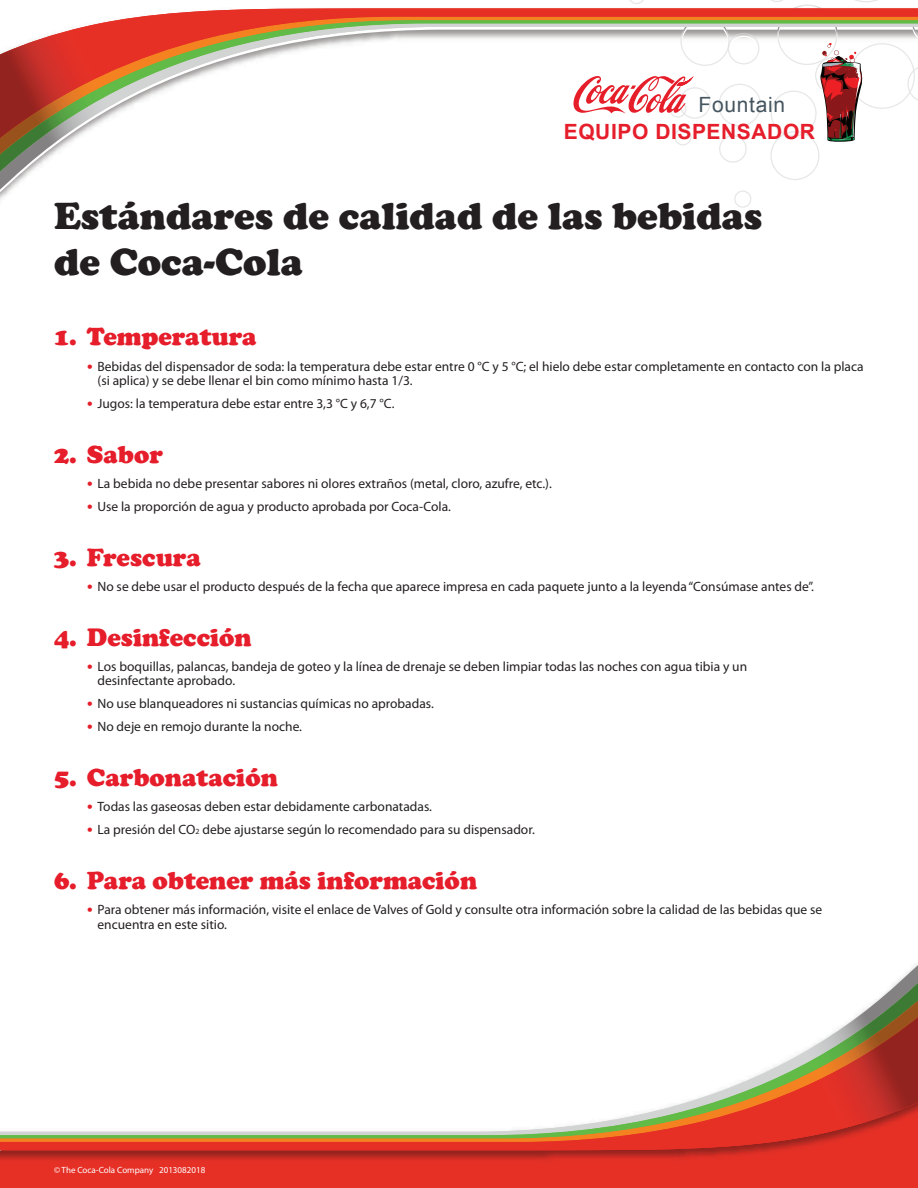
<style>
.page{position:relative;width:918px;height:1188px;background:#fff}
.page>*{position:absolute;margin:0;border:0;box-sizing:border-box;transform-origin:0 0}
.t1{font:900 39px/46.5px "Cooper";color:#231f20}
.t2{font:900 25.5px "Cooper";color:#e61d2a}
.t3{font:700 21px "Arial";letter-spacing:.025em;color:#e61d2a}
.t4{font:21px "Arial";letter-spacing:.035em;color:#45555f}
.t5{font:13.5px/14.2px "Myriad Pro";color:#231f20}
.t6{font:9px "Myriad Pro";color:#fff}
.s1{font-weight:700;font-size:16.5px;color:#e61d2a}
.s2{font-size:7.8px}
</style>
<div class="page">
<div style="left:0;top:1165px;width:918px;height:23px;background:#e63026"></div>
<svg style="left:771px;top:0;width:12px;height:2px"></svg>
<svg style="left:629px;top:0;width:15px;height:4px"></svg>
<svg style="left:855px;top:0;width:23px;height:2px"></svg>
<img style="left:0;top:1152px;width:918px;height:13px">
<svg style="left:876px;top:983px;width:42px;height:18px"></svg>
<img style="left:0;top:1150px;width:648px;height:1px">
<svg style="left:688px;top:1001px;width:230px;height:101px"></svg>
<svg style="left:0;top:1102px;width:918px;height:48px"></svg>
<img style="left:796px;top:5px;width:23px;height:2px">
<img style="left:736px;top:204px;width:14px;height:4px">
<svg style="left:0;top:154px;width:820px;height:18px"></svg>
<svg style="left:0;top:138px;width:820px;height:16px"></svg>
<svg style="left:0;top:8px;width:918px;height:130px"></svg>
<svg style="left:819px;top:43px;width:45px;height:100px"></svg>
<svg style="left:573px;top:75px;width:121px;height:39px"></svg>
<h3 class="t4" style="left:699px;top:91px;width:88px">Fountain</h3>
<h3 class="t3" style="left:564px;top:117px;width:253px">EQUIPO DISPENSADOR</h3>
<h1 class="t1" style="left:54px;top:192px;width:710px">Estándares de calidad de las bebidas de Coca-Cola</h1>
<h2 class="t2" style="left:54px;top:322px;width:204px">1. Temperatura</h2>
<p class="t5" style="left:98px;top:359px;width:768px;text-indent:-11px"><span class="s1">•</span> Bebidas del dispensador de soda: la temperatura debe estar entre 0 °C y 5 °C; el hielo debe estar completamente en contacto con la placa (si aplica) y se debe llenar el bin como mínimo hasta 1/3.</p>
<p class="t5" style="left:87px;top:396px;width:309px"><span class="s1">•</span> Jugos: la temperatura debe estar entre 3,3 °C y 6,7 °C.</p>
<h2 class="t2" style="left:54px;top:439px;width:111px">2. Sabor</h2>
<p class="t5" style="left:87px;top:476px;width:466px"><span class="s1">•</span> La bebida no debe presentar sabores ni olores extraños (metal, cloro, azufre, etc.).</p>
<p class="t5" style="left:87px;top:499px;width:366px"><span class="s1">•</span> Use la proporción de agua y producto aprobada por Coca-Cola.</p>
<h2 class="t2" style="left:54px;top:542px;width:148px">3. Frescura</h2>
<p class="t5" style="left:87px;top:579px;width:729px"><span class="s1">•</span> No se debe usar el producto después de la fecha que aparece impresa en cada paquete junto a la leyenda “Consúmase antes de”.</p>
<h2 class="t2" style="left:54px;top:623px;width:199px">4. Desinfección</h2>
<p class="t5" style="left:98px;top:660px;width:651px;line-height:13.6px;text-indent:-11px"><span class="s1">•</span> Los boquillas, palancas, bandeja de goteo y la línea de drenaje se deben limpiar todas las noches con agua tibia y un desinfectante aprobado.</p>
<p class="t5" style="left:87px;top:696px;width:348px"><span class="s1">•</span> No use blanqueadores ni sustancias químicas no aprobadas.</p>
<p class="t5" style="left:87px;top:719px;width:217px"><span class="s1">•</span> No deje en remojo durante la noche.</p>
<h2 class="t2" style="left:54px;top:763px;width:225px">5. Carbonatación</h2>
<p class="t5" style="left:87px;top:799px;width:347px"><span class="s1">•</span> Todas las gaseosas deben estar debidamente carbonatadas.</p>
<p class="t5" style="left:87px;top:822px;width:449px"><span class="s1">•</span> La presión del CO<span class="s2">2</span> debe ajustarse según lo recomendado para su dispensador.</p>
<h2 class="t2" style="left:54px;top:866px;width:425px">6. Para obtener más información</h2>
<p class="t5" style="left:98px;top:903px;width:726px;text-indent:-11px"><span class="s1">•</span> Para obtener más información, visite el enlace de Valves of Gold y consulte otra información sobre la calidad de las bebidas que se encuentra en este sitio.</p>
<p class="t6" style="left:54px;top:1164px;width:153px">© The Coca-Cola Company 2013082018</p>
</div>
